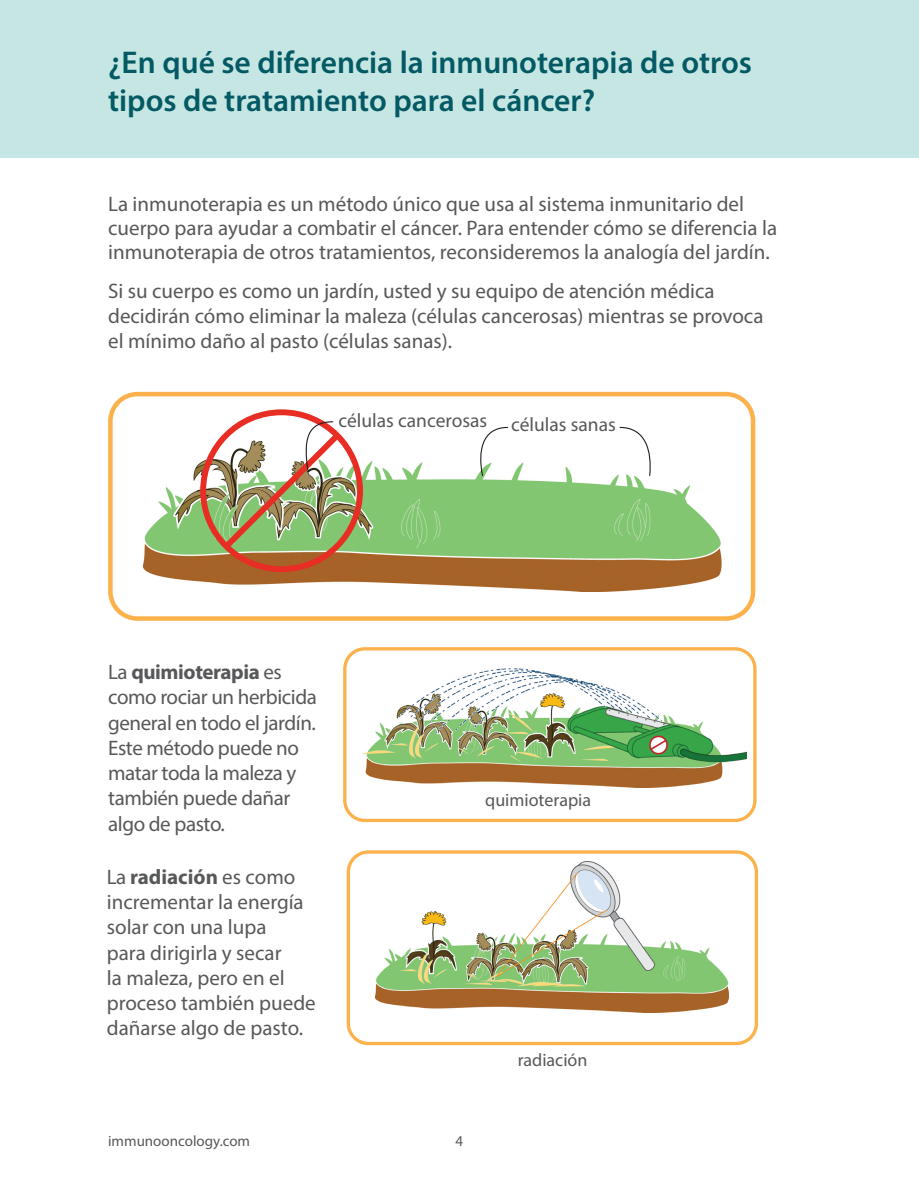
<style>
.page{position:relative;width:919px;height:1189px;background:#fff}
.page>*{position:absolute;margin:0;border:0;box-sizing:border-box;transform-origin:0 0}
.t1{font:600 31.5px/37.8px "Myriad Pro";color:#035a64}
.t2{font:21px/25.2px "Myriad Pro";color:#57585a}
.t3{font:21px/25.2px "Myriad Pro";letter-spacing:-.02em;color:#57585a}
.t4{font:19.5px "Myriad Pro";color:#57585a}
.t5{font:18px "Myriad Pro";color:#57585a}
.t6{font:15px "Myriad Pro";color:#57585a}
.s1{font-weight:700}
</style>
<div class="page">
<div style="left:0;top:0;width:918px;height:158px;background:#c5e6e3"></div>
<div style="left:108px;top:392px;width:647px;height:228px;border:4px solid #fbb24c;border-radius:27px"></div>
<div style="left:343px;top:647px;width:413px;height:174px;border:3px solid #fbb24c;border-radius:20px"></div>
<div style="left:346px;top:850px;width:411px;height:194px;border:3px solid #fbb24c;border-radius:20px"></div>
<img style="left:144px;top:439px;width:576px;height:152px">
<svg style="left:618px;top:426px;width:34px;height:50px"></svg>
<svg style="left:477px;top:426px;width:31px;height:51px"></svg>
<div style="left:200px;top:409px;width:163px;height:163px;border:6px solid #e72d24;border-radius:50%"></div>
<svg style="left:217px;top:420px;width:127px;height:135px"></svg>
<img style="left:362px;top:668px;width:383px;height:119px">
<img style="left:376px;top:861px;width:351px;height:151px">
<h1 class="t1" style="left:108px;top:43px;width:645px">¿En qué se diferencia la inmunoterapia de otros tipos de tratamiento para el cáncer?</h1>
<p class="t2" style="left:108px;top:192px;width:670px;line-height:24px">La inmunoterapia es un método único que usa al sistema inmunitario del cuerpo para ayudar a combatir el cáncer. Para entender cómo se diferencia la inmunoterapia de otros tratamientos, reconsideremos la analogía del jardín.</p>
<p class="t2" style="left:108px;top:278px;width:656px">Si su cuerpo es como un jardín, usted y su equipo de atención médica decidirán cómo eliminar la maleza (células cancerosas) mientras se provoca el mínimo daño al pasto (células sanas).</p>
<p class="t4" style="left:338px;top:408px;width:150px">células cancerosas</p>
<p class="t4" style="left:511px;top:412px;width:106px">células sanas</p>
<p class="t3" style="left:108px;top:659px;width:210px">La <span class="s1">quimioterapia</span> es como rociar un herbicida general en todo el jardín.<br>Este método puede no matar toda la maleza y también puede dañar algo de pasto.</p>
<p class="t2" style="left:107px;top:863px;width:210px">La <span class="s1">radiación</span> es como incrementar la energía solar con una lupa<br>para dirigirla y secar<br>la maleza, pero en el proceso también puede dañarse algo de pasto.</p>
<p class="t5" style="left:485px;top:788px;width:107px">quimioterapia</p>
<p class="t5" style="left:517px;top:1048px;width:71px">radiación</p>
<p class="t6" style="left:108px;top:1131px;width:143px">immunooncology.com</p>
<p class="t6" style="left:455px;top:1131px;width:9px">4</p>
</div>
